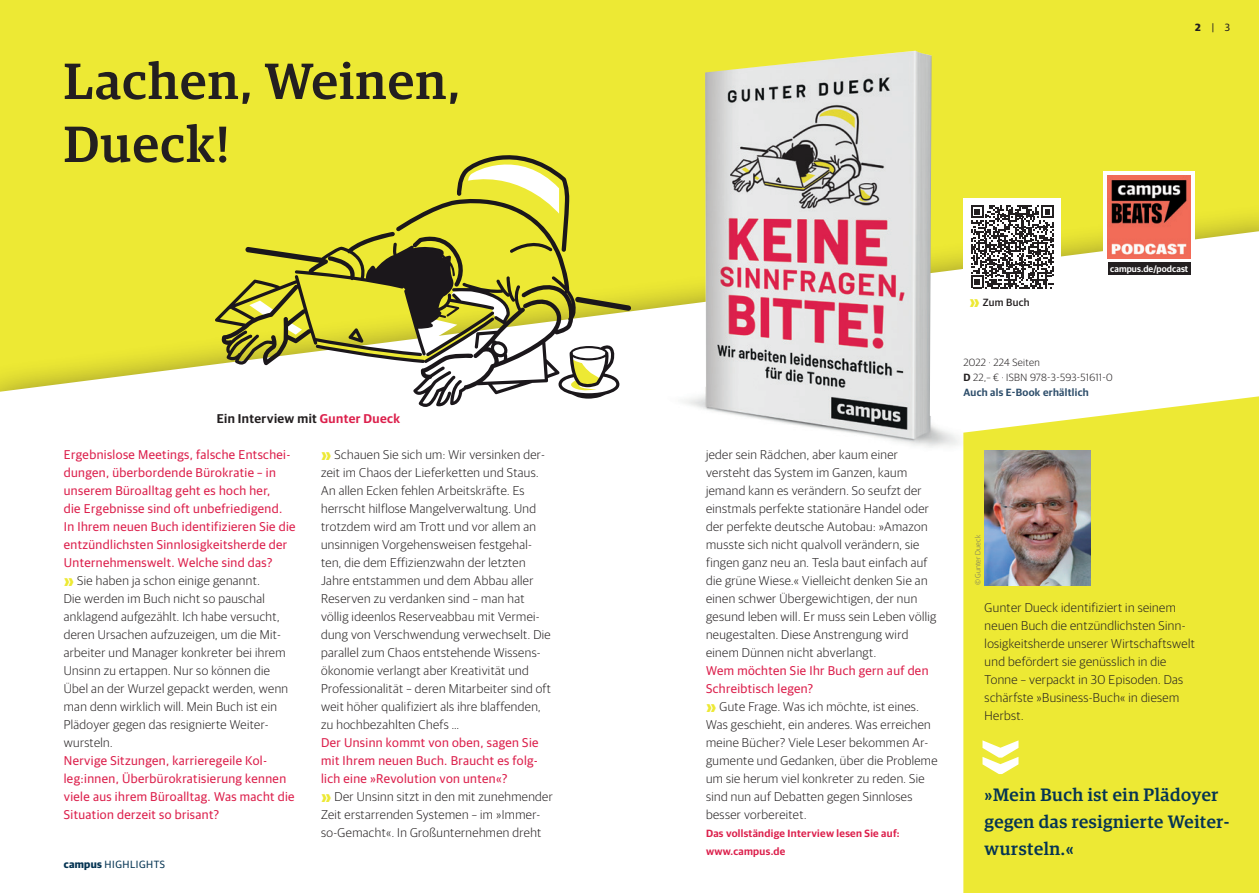
<style>
.page{position:relative;width:1259px;height:893px;background:#fff}
.page>*{position:absolute;margin:0;border:0;box-sizing:border-box;transform-origin:0 0}
.t1{font:500 51px/63px "Guardian Egyp";letter-spacing:.03em;color:#231f20}
.t2{font:500 18px/27px "Guardian Egyp";letter-spacing:.03em;color:#053453}
.t3{font:300 12.75px/18px "Guardian Sans";letter-spacing:.03em;color:#231f20}
.t4{font:12.75px/18px "Guardian Sans";letter-spacing:.03em;color:#dc204c}
.t5{font:600 12.75px "Guardian Sans";letter-spacing:.03em;color:#231f20}
.t6{font:300 10.5px/15px "Guardian Sans";letter-spacing:.03em;color:#231f20}
.t7{font:600 10.5px/18px "Guardian Sans";letter-spacing:.03em;color:#dc204c}
.t8{font:10.5px "Guardian Sans";letter-spacing:.05em;color:#053453}
.t9{font:500 10.5px "Guardian Sans";letter-spacing:.03em;color:#231f20}
.t10{font:10.5px "Guardian Sans";color:#231f20}
.t11{font:600 9px "Guardian Sans";letter-spacing:.01em;color:#fff}
.t12{font:300 7.5px "Guardian Sans";letter-spacing:.03em;color:#6d6d65}
.s1{color:#dc204c}
.s2{font-weight:400;color:#dc204c}
.s3{font-weight:700;font-size:19.5px;color:#ede934}
.s4{font-weight:700}
.s5{font-weight:600}
.s6{font-weight:600;color:#2e4e6b}
</style>
<div class="page">
<div style="left:0;top:0;width:1259px;height:432px;background:#ede934"></div>
<svg style="left:0;top:231px;width:1259px;height:201px;fill:#fff"></svg>
<img style="left:655px;top:51px;width:325px;height:397px">
<div style="left:963px;top:396px;width:296px;height:497px;background:#ede934"></div>
<img style="left:984px;top:450px;width:107px;height:135px">
<div style="left:963px;top:198px;width:98px;height:98px;background:#fff"></div>
<svg style="left:971px;top:205px;width:82px;height:83px"></svg>
<svg style="left:215px;top:155px;width:416px;height:252px"></svg>
<div style="left:1103px;top:171px;width:92px;height:108px;background:#fff"></div>
<img style="left:1107px;top:175px;width:83px;height:83px">
<div style="left:1107px;top:262px;width:83px;height:13px;background:#231f20"></div>
<svg style="left:982px;top:740px;width:36px;height:34px"></svg>
<h1 class="t1" style="left:64px;top:46px;width:397px">Lachen, Weinen,<br>Dueck!</h1>
<p class="t5" style="left:217px;top:409px;width:185px">Ein Interview mit <span class="s1">Gunter Dueck</span></p>
<p class="t3" style="left:64px;top:445px;width:233px"><span class="s2">Ergebnislose Meetings, falsche Entschei&shy;dungen, überbordende Bürokratie – in unserem Büroalltag geht es hoch her,<br>die Ergebnisse sind oft unbefriedigend.<br>In Ihrem neuen Buch identifizieren Sie die entzündlichsten Sinnlosigkeitsherde der Unternehmenswelt. Welche sind das?<br></span><span class="s3">»</span> Sie haben ja schon einige genannt.<br>Die werden im Buch nicht so pauschal anklagend aufgezählt. Ich habe versucht, deren Ursachen aufzuzeigen, um die Mit&shy;arbeiter und Manager konkreter bei ihrem Unsinn zu ertappen. Nur so können die Übel an der Wurzel gepackt werden, wenn man denn wirklich will. Mein Buch ist ein Plädoyer gegen das resignierte Weiter&shy;wursteln.</p>
<p class="t4" style="left:64px;top:751px;width:232px">Nervige Sitzungen, karrieregeile Kol&shy;leg:innen, Überbürokratisierung kennen viele aus ihrem Büroalltag. Was macht die Situation derzeit so brisant?</p>
<p class="t8" style="left:64px;top:857px;width:103px"><span class="s4">campus</span> HIGHLIGHTS</p>
<p class="t3" style="left:321px;top:445px;width:231px"><span class="s3">»</span> Schauen Sie sich um: Wir versinken der&shy;zeit im Chaos der Lieferketten und Staus.<br>An allen Ecken fehlen Arbeitskräfte. Es herrscht hilflose Mangelverwaltung. Und trotzdem wird am Trott und vor allem an unsinnigen Vorgehensweisen festgehal&shy;ten, die dem Effizienzwahn der letzten Jahre entstammen und dem Abbau aller Reserven zu verdanken sind – man hat völlig ideenlos Reserveabbau mit Vermei&shy;dung von Verschwendung verwechselt. Die parallel zum Chaos entstehende Wissens&shy;ökonomie verlangt aber Kreativität und Professionalität – deren Mitarbeiter sind oft weit höher qualifiziert als ihre blaffenden, zu hochbezahlten Chefs …</p>
<p class="t3" style="left:321px;top:733px;width:233px"><span class="s2">Der Unsinn kommt von oben, sagen Sie mit Ihrem neuen Buch. Braucht es folg&shy;lich eine »Revolution von unten«?<br></span><span class="s3">»</span> Der Unsinn sitzt in den mit zunehmender Zeit erstarrenden Systemen – im »Immer&shy;so-Gemacht«. In Großunternehmen dreht</p>
<p class="t10" style="left:1195px;top:20px;width:37px"><span class="s4">2</span>|3</p>
<p class="t3" style="left:706px;top:445px;width:232px">jeder sein Rädchen, aber kaum einer versteht das System im Ganzen, kaum jemand kann es verändern. So seufzt der einstmals perfekte stationäre Handel oder der perfekte deutsche Autobau: »Amazon musste sich nicht qualvoll verändern, sie fingen ganz neu an. Tesla baut einfach auf die grüne Wiese.« Vielleicht denken Sie an einen schwer Übergewichtigen, der nun gesund leben will. Er muss sein Leben völlig neugestalten. Diese Anstrengung wird einem Dünnen nicht abverlangt.</p>
<p class="t3" style="left:706px;top:661px;width:233px"><span class="s2">Wem möchten Sie Ihr Buch gern auf den Schreibtisch legen?<br></span><span class="s3">»</span> Gute Frage. Was ich möchte, ist eines.<br>Was geschieht, ein anderes. Was erreichen meine Bücher? Viele Leser bekommen Ar&shy;gumente und Gedanken, über die Probleme um sie herum viel konkreter zu reden. Sie sind nun auf Debatten gegen Sinnloses besser vorbereitet.</p>
<p class="t7" style="left:706px;top:823px;width:195px">Das vollständige Interview lesen Sie auf: www.campus.de</p>
<p class="t9" style="left:969px;top:295px;width:62px"><span class="s3">»</span> Zum Buch</p>
<p class="t11" style="left:1110px;top:262px;width:80px">campus.de/podcast</p>
<p class="t6" style="left:963px;top:354px;width:151px">2022 · 224 Seiten<br><span class="s5">D</span> 22,– € · ISBN 978-3-593-51611-0<br><span class="s6">Auch als E-Book erhältlich</span></p>
<p class="t12" style="left:972px;top:585px;width:51px;rotate:-90deg">©Gunter Dueck</p>
<p class="t3" style="left:984px;top:598px;width:212px">Gunter Dueck identifiziert in seinem neuen Buch die entzündlichsten Sinn&shy;losigkeitsherde unserer Wirtschaftswelt und befördert sie genüsslich in die Tonne – verpackt in 30 Episoden. Das schärfste »Business-Buch« in diesem Herbst.</p>
<h2 class="t2" style="left:984px;top:780px;width:246px">»Mein Buch ist ein Plädoyer gegen das resignierte Weiter&shy;wursteln.«</h2>
</div>
